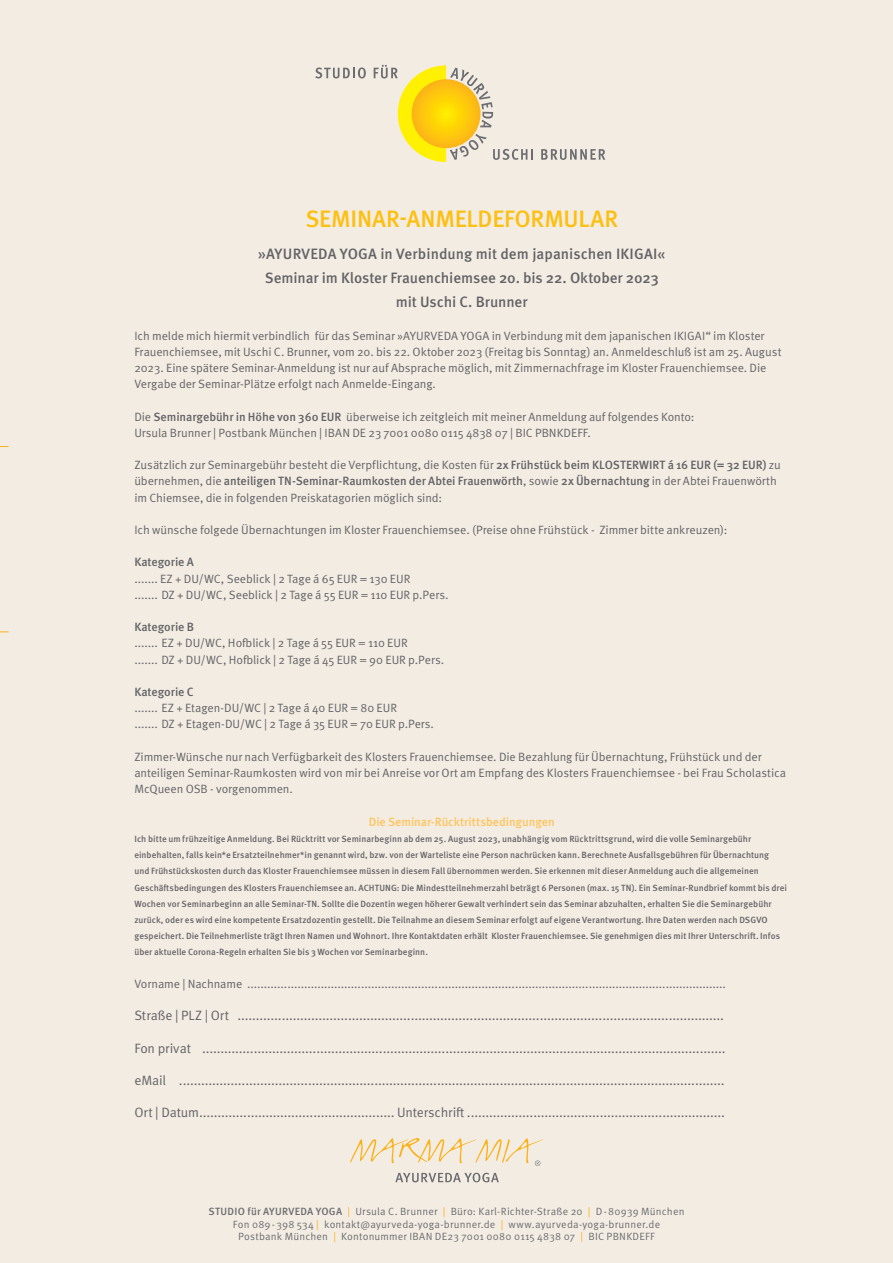
<style>
.page{position:relative;width:893px;height:1263px;background:#f3ece3}
.page>*{position:absolute;margin:0;border:0;box-sizing:border-box;transform-origin:0 0}
.t1{font:500 23.7px "Meta OT";letter-spacing:-.01em;color:#fdc011}
.Fliesstext_linksb_nd{font:500 15px "Meta OT";letter-spacing:-.005em;color:#636366}
.t2{font:13.5px "Meta OT Norm";letter-spacing:-.01em;color:#636366}
.t3{font:12px/16.2px "Meta OT Norm";letter-spacing:-.01em;color:#636366}
.t4{font:500 12px "Meta OT";letter-spacing:-.005em;color:#fec45a}
.t5{font:500 12px "Meta OT";letter-spacing:-.005em;color:#636366}
.t6{font:10.5px "Meta OT Norm";letter-spacing:.02em;color:#6c6d70}
.t7{font:500 9px/16.2px "Meta OT";color:#636366}
.s1{font-family:"Meta OT";font-weight:500}
.s2{color:#fbb218}
</style>
<div class="page">
<svg style="left:315px;top:67px;width:51px;height:11px"></svg>
<svg style="left:374px;top:65px;width:159px;height:97px"></svg>
<svg style="left:541px;top:149px;width:64px;height:11px"></svg>
<svg style="left:395px;top:1173px;width:104px;height:9px"></svg>
<svg style="left:350px;top:1138px;width:193px;height:28px"></svg>
<p class="t1" style="left:305px;top:204px;width:314px">SEMINAR-ANMELDEFORMULAR</p>
<p class="Fliesstext_linksb_nd" style="left:258px;top:245px;width:408px">»AYURVEDA YOGA in Verbindung mit dem japanischen IKIGAI«</p>
<p class="Fliesstext_linksb_nd" style="left:265px;top:269px;width:395px">Seminar im Kloster Frauenchiemsee 20. bis 22. Oktober 2023</p>
<p class="Fliesstext_linksb_nd" style="left:396px;top:293px;width:133px">mit Uschi C. Brunner</p>
<p class="t3" style="left:134px;top:327px;width:649px">Ich melde mich hiermit verbindlich für das Seminar »AYURVEDA YOGA in Verbindung mit dem japanischen IKIGAI“ im Kloster Frauenchiemsee, mit Uschi C. Brunner, vom 20. bis 22. Oktober 2023 (Freitag bis Sonntag) an. Anmeldeschluß ist am 25. August 2023. Eine spätere Seminar-Anmeldung ist nur auf Absprache möglich, mit Zimmernachfrage im Kloster Frauenchiemsee. Die Vergabe der Seminar-Plätze erfolgt nach Anmelde-Eingang.</p>
<p class="t3" style="left:134px;top:408px;width:562px">Die <span class="s1">Seminargebühr in Höhe von 360 EUR</span> überweise ich zeitgleich mit meiner Anmeldung auf folgendes Konto:</p>
<p class="t3" style="left:134px;top:425px;width:458px">Ursula Brunner | Postbank München | IBAN DE 23 7001 0080 0115 4838 07 | BIC PBNKDEFF.</p>
<p class="t3" style="left:134px;top:457px;width:648px">Zusätzlich zur Seminargebühr besteht die Verpflichtung, die Kosten für <span class="s1">2x Frühstück beim KLOSTERWIRT á 16 EUR (= 32 EUR)</span> zu übernehmen, die <span class="s1">anteiligen TN-Seminar-Raumkosten der Abtei Frauenwörth</span>, sowie <span class="s1">2x Übernachtung</span> in der Abtei Frauenwörth im Chiemsee, die in folgenden Preiskatagorien möglich sind:</p>
<p class="t3" style="left:134px;top:522px;width:595px">Ich wünsche folgede Übernachtungen im Kloster Frauenchiemsee. (Preise ohne Frühstück - Zimmer bitte ankreuzen):</p>
<p class="t5" style="left:134px;top:555px;width:61px">Kategorie A</p>
<p class="t3" style="left:134px;top:570px;width:278px">....... EZ + DU/WC, Seeblick | 2 Tage á 65 EUR = 130 EUR</p>
<p class="t3" style="left:134px;top:587px;width:316px">....... DZ + DU/WC, Seeblick | 2 Tage á 55 EUR = 110 EUR p.Pers.</p>
<p class="t5" style="left:134px;top:620px;width:61px">Kategorie B</p>
<p class="t3" style="left:134px;top:635px;width:275px">....... EZ + DU/WC, Hofblick | 2 Tage á 55 EUR = 110 EUR</p>
<p class="t3" style="left:134px;top:651px;width:311px">....... DZ + DU/WC, Hofblick | 2 Tage á 45 EUR = 90 EUR p.Pers.</p>
<p class="t5" style="left:134px;top:684px;width:61px">Kategorie C</p>
<p class="t3" style="left:134px;top:700px;width:264px">....... EZ + Etagen-DU/WC | 2 Tage á 40 EUR = 80 EUR</p>
<p class="t3" style="left:134px;top:716px;width:301px">....... DZ + Etagen-DU/WC | 2 Tage á 35 EUR = 70 EUR p.Pers.</p>
<p class="t3" style="left:134px;top:749px;width:653px">Zimmer-Wünsche nur nach Verfügbarkeit des Klosters Frauenchiemsee. Die Bezahlung für Übernachtung, Frühstück und der anteiligen Seminar-Raumkosten wird von mir bei Anreise vor Ort am Empfang des Klosters Frauenchiemsee - bei Frau Scholastica<br>McQueen OSB - vorgenommen.</p>
<p class="t4" style="left:369px;top:814px;width:187px">Die Seminar-Rücktrittsbedingungen</p>
<p class="t7" style="left:134px;top:831px;width:654px">Ich bitte um frühzeitige Anmeldung. Bei Rücktritt vor Seminarbeginn ab dem 25. August 2023, unabhängig vom Rücktrittsgrund, wird die volle Seminargebühr einbehalten, falls kein*e Ersatzteilnehmer*in genannt wird, bzw. von der Warteliste eine Person nachrücken kann. Berechnete Ausfallsgebühren für Übernachtung<br>und Frühstückskosten durch das Kloster Frauenchiemsee müssen in diesem Fall übernommen werden. Sie erkennen mit dieser Anmeldung auch die allgemeinen Geschäftsbedingungen des Klosters Frauenchiemsee an. ACHTUNG: Die Mindestteilnehmerzahl beträgt 6 Personen (max. 15 TN). Ein Seminar-Rundbrief kommt bis drei Wochen vor Seminarbeginn an alle Seminar-TN. Sollte die Dozentin wegen höherer Gewalt verhindert sein das Seminar abzuhalten, erhalten Sie die Seminargebühr zurück, oder es wird eine kompetente Ersatzdozentin gestellt. Die Teilnahme an diesem Seminar erfolgt auf eigene Verantwortung. Ihre Daten werden nach DSGVO gespeichert. Die Teilnehmerliste trägt Ihren Namen und Wohnort. Ihre Kontaktdaten erhält Kloster Frauenchiemsee. Sie genehmigen dies mit Ihrer Unterschrift. Infos über aktuelle Corona-Regeln erhalten Sie bis 3 Wochen vor Seminarbeginn.</p>
<p class="t3" style="left:134px;top:975px;width:593px">Vorname | Nachname ...............................................................................................................................................</p>
<p class="t2" style="left:134px;top:1007px;width:591px">Straße | PLZ | Ort ....................................................................................................................................</p>
<p class="t2" style="left:134px;top:1040px;width:593px">Fon privat ..............................................................................................................................................</p>
<p class="t2" style="left:134px;top:1072px;width:592px">eMail ....................................................................................................................................................</p>
<p class="t2" style="left:134px;top:1104px;width:592px">Ort | Datum..................................................... Unterschrift ......................................................................</p>
<p class="t6" style="left:208px;top:1205px;width:477px"><span class="s1">STUDIO für AYURVEDA YOGA</span> <span class="s2">|</span> Ursula C. Brunner <span class="s2">|</span> Büro: Karl-Richter-Straße 20 <span class="s2">|</span> D-80939 München</p>
<p class="t6" style="left:233px;top:1218px;width:429px">Fon 089-398 534 <span class="s2">|</span> kontakt@ayurveda-yoga-brunner.de <span class="s2">|</span> www.ayurveda-yoga-brunner.de</p>
<p class="t6" style="left:238px;top:1230px;width:418px">Postbank München <span class="s2">|</span> Kontonummer IBAN DE23 7001 0080 0115 4838 07 <span class="s2">|</span> BIC PBNKDEFF</p>
</div>
